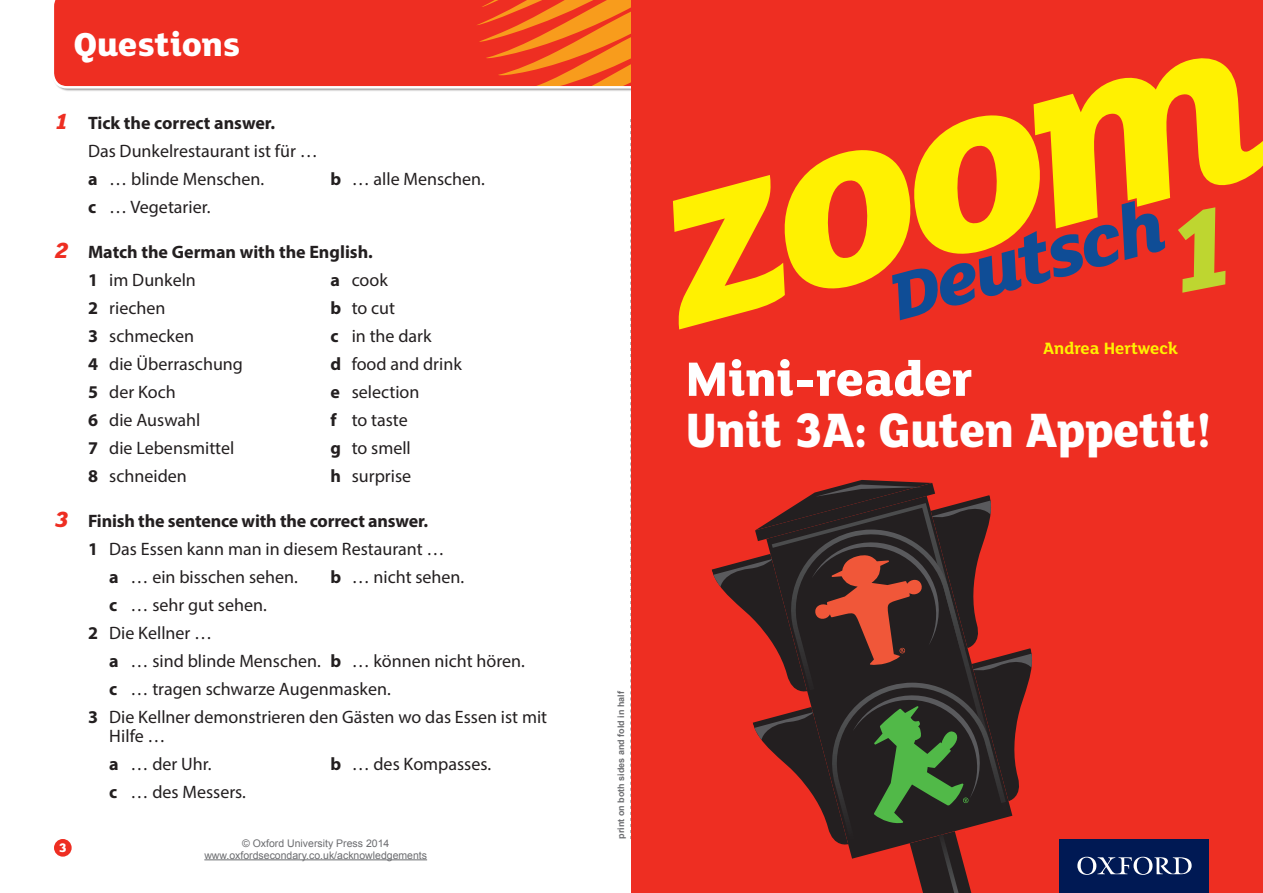
<style>
.page{position:relative;width:1263px;height:893px;background:#fff}
.page>*{position:absolute;margin:0;border:0;box-sizing:border-box;transform-origin:0 0}
.t1{font:italic 800 79.8px "FS Lola";color:#0f4d96}
.t2{font:800 52.5px "FS Lola";color:#fff;scale:.93 1}
.t3{font:800 52.5px "FS Lola";color:#fff}
.spread_head{font:800 36px "FS Lola";color:#fff}
.Question_Text{font:18px/19.5px "Myriad Pro";color:#231f20}
.Question_Rubric{font:700 18px "Myriad Pro";letter-spacing:-.005em;color:#231f20}
.t4{font:700 17.85px "FS Lola";color:#fff101}
.t5{font:800 13.5px "FS Lola Primary";color:#fff}
.t6{font:10.5px/12px "Arial";color:#6c6d70;text-align:center}
.t7{font:700 9px "Arial";color:#6c6d70}
.s1{font-family:"FS Lola";font-weight:800;font-style:italic;font-size:24px;color:#ee2e22}
.s2{font-weight:700}
.s3{font-size:71.85px}
</style>
<div class="page">
<hr style="left:204px;top:859px;width:223px;height:1px;background:#6c6d70">
<div style="left:54px;top:839px;width:18px;height:18px;background:#ee2e22;border-radius:50%"></div>
<svg style="left:54px;top:0;width:577px;height:89px;background:#ef4128"></svg>
<div style="left:631px;top:0;width:632px;height:893px;background:#ee2e22"></div>
<div style="left:1060px;top:839px;width:149px;height:54px;background:#001954"></div>
<svg style="left:1077px;top:857px;width:114px;height:18px"></svg>
<svg style="left:673px;top:58px;width:590px;height:271px"></svg>
<svg style="left:711px;top:480px;width:321px;height:413px"></svg>
<svg style="left:891px;top:195px;width:339px;height:134px"></svg>
<p class="spread_head" style="left:74px;top:19px;width:168px">Questions</p>
<p class="Question_Rubric" style="left:54px;top:111px;width:223px"><span class="s1">1</span> Tick the correct answer.</p>
<p class="Question_Text" style="left:88px;top:140px;width:231px">Das Dunkelrestaurant ist für …</p>
<p class="Question_Text" style="left:88px;top:168px;width:178px"><span class="s2">a</span> … blinde Menschen.</p>
<p class="Question_Text" style="left:330px;top:168px;width:156px"><span class="s2">b</span> … alle Menschen.</p>
<p class="Question_Text" style="left:88px;top:196px;width:124px"><span class="s2">c</span> … Vegetarier.</p>
<p class="Question_Rubric" style="left:54px;top:240px;width:320px"><span class="s1">2</span> Match the German with the English.</p>
<p class="Question_Text" style="left:88px;top:270px;width:109px"><span class="s2">1</span> im Dunkeln</p>
<p class="Question_Text" style="left:330px;top:270px;width:59px"><span class="s2">a</span> cook</p>
<p class="Question_Text" style="left:88px;top:298px;width:79px"><span class="s2">2</span> riechen</p>
<p class="Question_Text" style="left:330px;top:298px;width:66px"><span class="s2">b</span> to cut</p>
<p class="Question_Text" style="left:88px;top:326px;width:107px"><span class="s2">3</span> schmecken</p>
<p class="Question_Text" style="left:330px;top:326px;width:103px"><span class="s2">c</span> in the dark</p>
<p class="Question_Text" style="left:88px;top:354px;width:156px"><span class="s2">4</span> die Überraschung</p>
<p class="Question_Text" style="left:330px;top:354px;width:133px"><span class="s2">d</span> food and drink</p>
<p class="Question_Text" style="left:88px;top:382px;width:89px"><span class="s2">5</span> der Koch</p>
<p class="Question_Text" style="left:330px;top:382px;width:91px"><span class="s2">e</span> selection</p>
<p class="Question_Text" style="left:88px;top:410px;width:114px"><span class="s2">6</span> die Auswahl</p>
<p class="Question_Text" style="left:330px;top:410px;width:79px"><span class="s2">f</span> to taste</p>
<p class="Question_Text" style="left:88px;top:438px;width:148px"><span class="s2">7</span> die Lebensmittel</p>
<p class="Question_Text" style="left:330px;top:438px;width:82px"><span class="s2">g</span> to smell</p>
<p class="Question_Text" style="left:88px;top:466px;width:100px"><span class="s2">8</span> schneiden</p>
<p class="Question_Text" style="left:330px;top:466px;width:82px"><span class="s2">h</span> surprise</p>
<p class="Question_Rubric" style="left:54px;top:509px;width:376px"><span class="s1">3</span> Finish the sentence with the correct answer.</p>
<p class="Question_Text" style="left:88px;top:539px;width:358px"><span class="s2">1</span> Das Essen kann man in diesem Restaurant …</p>
<p class="Question_Text" style="left:109px;top:567px;width:190px"><span class="s2">a</span> … ein bisschen sehen.</p>
<p class="Question_Text" style="left:330px;top:567px;width:135px"><span class="s2">b</span> … nicht sehen.</p>
<p class="Question_Text" style="left:109px;top:595px;width:159px"><span class="s2">c</span> … sehr gut sehen.</p>
<p class="Question_Text" style="left:88px;top:623px;width:126px"><span class="s2">2</span> Die Kellner …</p>
<p class="Question_Text" style="left:109px;top:651px;width:417px"><span class="s2">a</span> … sind blinde Menschen. <span class="s2">b</span> … können nicht hören.</p>
<p class="Question_Text" style="left:109px;top:679px;width:283px"><span class="s2">c</span> … tragen schwarze Augenmasken.</p>
<p class="Question_Text" style="left:109px;top:707px;width:439px;text-indent:-21px"><span class="s2">3</span> Die Kellner demonstrieren den Gästen wo das Essen ist mit<br>Hilfe …</p>
<p class="Question_Text" style="left:109px;top:754px;width:104px"><span class="s2">a</span> … der Uhr.</p>
<p class="Question_Text" style="left:330px;top:754px;width:162px"><span class="s2">b</span> … des Kompasses.</p>
<p class="Question_Text" style="left:109px;top:782px;width:138px"><span class="s2">c</span> … des Messers.</p>
<p class="t5" style="left:59px;top:838px;width:9px">3</p>
<p class="t6" style="left:204px;top:837px;width:224px">© Oxford University Press 2014 www.oxfordsecondary.co.uk/acknowledgements</p>
<p class="t1" style="left:877px;top:243px;width:283px;rotate:-15deg"><span class="s3">D</span>eutsch</p>
<p class="t4" style="left:1043px;top:336px;width:136px">Andrea Hertweck</p>
<p class="t3" style="left:685px;top:342px;width:289px">Mini-reader</p>
<p class="t2" style="left:685px;top:393px;width:567px">Unit 3A: Guten Appetit!</p>
<p class="t7" style="left:615px;top:839px;width:149px;rotate:-90deg">print on both sides and fold in half</p>
</div>
